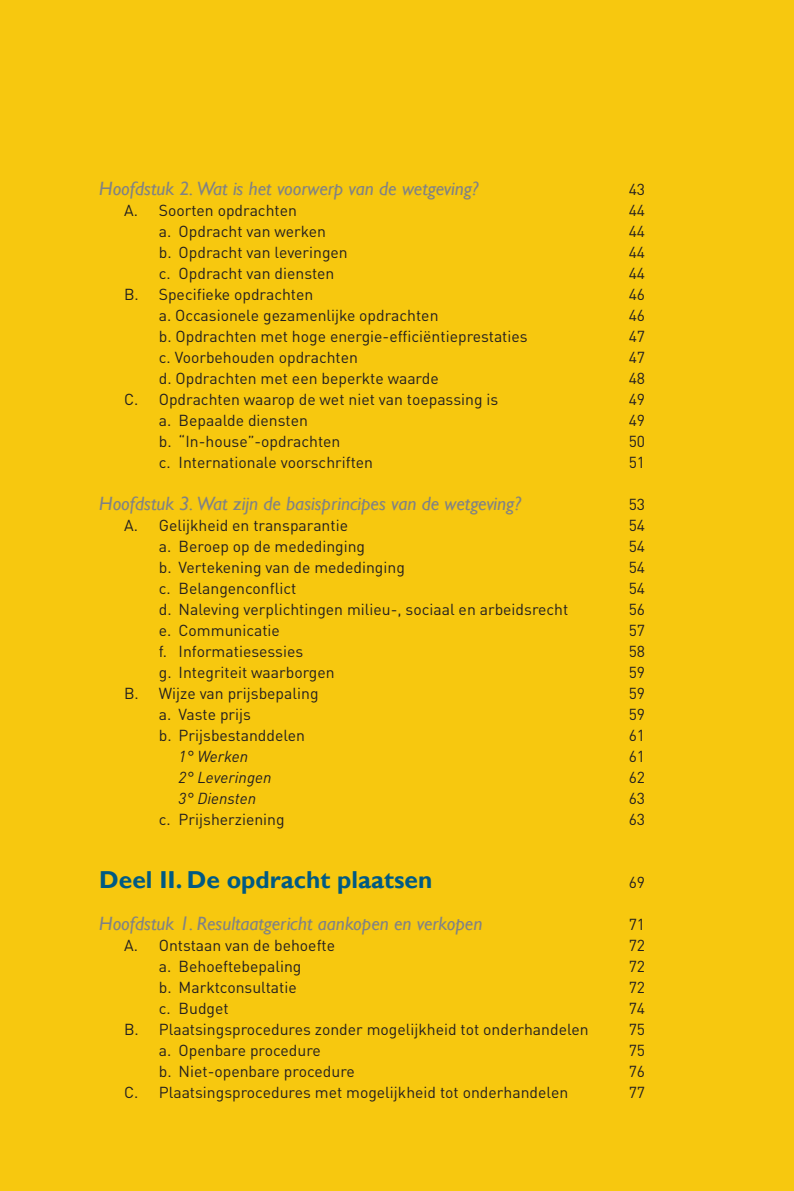
<style>
.page{position:relative;width:794px;height:1191px;background:#f7c80f}
.page>*{position:absolute;margin:0;border:0;box-sizing:border-box;transform-origin:0 0}
.t1{font:700 24.5px "Gill Sans";color:#005a83}
.t2{font:italic 19.25px "Gill Sans";color:#808285}
.t3{font:15.75px "DIN Pro";color:#231f20}
.t4{font:italic 15.75px "DIN Pro";color:#231f20}
</style>
<div class="page">
<p class="t2" style="left:99px;top:177px;width:381px">Hoofdstuk 2. Wat is het voorwerp van de wetgeving?</p>
<p class="t3" style="left:628px;top:177px;width:18px">43</p>
<p class="t3" style="left:124px;top:198px;width:174px">A. Soorten opdrachten</p>
<p class="t3" style="left:628px;top:198px;width:18px">44</p>
<p class="t3" style="left:159px;top:219px;width:169px">a. Opdracht van werken</p>
<p class="t3" style="left:628px;top:219px;width:18px">44</p>
<p class="t3" style="left:159px;top:240px;width:190px">b. Opdracht van leveringen</p>
<p class="t3" style="left:628px;top:240px;width:18px">44</p>
<p class="t3" style="left:159px;top:261px;width:177px">c. Opdracht van diensten</p>
<p class="t3" style="left:628px;top:261px;width:18px">44</p>
<p class="t3" style="left:124px;top:282px;width:191px">B. Specifieke opdrachten</p>
<p class="t3" style="left:628px;top:282px;width:18px">46</p>
<p class="t3" style="left:159px;top:303px;width:281px">a. Occasionele gezamenlijke opdrachten</p>
<p class="t3" style="left:628px;top:303px;width:18px">46</p>
<p class="t3" style="left:159px;top:324px;width:370px">b. Opdrachten met hoge energie-efficiëntieprestaties</p>
<p class="t3" style="left:628px;top:324px;width:18px">47</p>
<p class="t3" style="left:159px;top:345px;width:201px">c. Voorbehouden opdrachten</p>
<p class="t3" style="left:628px;top:345px;width:18px">47</p>
<p class="t3" style="left:159px;top:366px;width:281px">d. Opdrachten met een beperkte waarde</p>
<p class="t3" style="left:628px;top:366px;width:18px">48</p>
<p class="t3" style="left:124px;top:387px;width:376px">C. Opdrachten waarop de wet niet van toepassing is</p>
<p class="t3" style="left:628px;top:387px;width:18px">49</p>
<p class="t3" style="left:159px;top:408px;width:151px">a. Bepaalde diensten</p>
<p class="t3" style="left:628px;top:408px;width:18px">49</p>
<p class="t3" style="left:159px;top:429px;width:183px">b. “In-house”-opdrachten</p>
<p class="t3" style="left:628px;top:429px;width:18px">50</p>
<p class="t3" style="left:159px;top:450px;width:216px">c. Internationale voorschriften</p>
<p class="t3" style="left:628px;top:450px;width:18px">51</p>
<p class="t2" style="left:99px;top:492px;width:423px">Hoofdstuk 3. Wat zijn de basisprincipes van de wetgeving?</p>
<p class="t3" style="left:628px;top:492px;width:18px">53</p>
<p class="t3" style="left:124px;top:513px;width:225px">A. Gelijkheid en transparantie</p>
<p class="t3" style="left:628px;top:513px;width:18px">54</p>
<p class="t3" style="left:159px;top:534px;width:208px">a. Beroep op de mededinging</p>
<p class="t3" style="left:628px;top:534px;width:18px">54</p>
<p class="t3" style="left:159px;top:555px;width:248px">b. Vertekening van de mededinging</p>
<p class="t3" style="left:628px;top:555px;width:18px">54</p>
<p class="t3" style="left:159px;top:576px;width:139px">c. Belangenconflict</p>
<p class="t3" style="left:628px;top:576px;width:18px">54</p>
<p class="t3" style="left:159px;top:597px;width:411px">d. Naleving verplichtingen milieu-, sociaal en arbeidsrecht</p>
<p class="t3" style="left:628px;top:597px;width:18px">56</p>
<p class="t3" style="left:159px;top:618px;width:123px">e. Communicatie</p>
<p class="t3" style="left:628px;top:618px;width:18px">57</p>
<p class="t3" style="left:159px;top:639px;width:146px">f. Informatiesessies</p>
<p class="t3" style="left:628px;top:639px;width:18px">58</p>
<p class="t3" style="left:159px;top:660px;width:177px">g. Integriteit waarborgen</p>
<p class="t3" style="left:628px;top:660px;width:18px">59</p>
<p class="t3" style="left:124px;top:681px;width:196px">B. Wijze van prijsbepaling</p>
<p class="t3" style="left:628px;top:681px;width:18px">59</p>
<p class="t3" style="left:159px;top:702px;width:94px">a. Vaste prijs</p>
<p class="t3" style="left:628px;top:702px;width:18px">59</p>
<p class="t3" style="left:159px;top:723px;width:148px">b. Prijsbestanddelen</p>
<p class="t3" style="left:628px;top:723px;width:18px">61</p>
<p class="t4" style="left:179px;top:744px;width:71px">1° Werken</p>
<p class="t3" style="left:628px;top:744px;width:18px">61</p>
<p class="t4" style="left:179px;top:765px;width:94px">2° Leveringen</p>
<p class="t3" style="left:628px;top:765px;width:18px">62</p>
<p class="t4" style="left:179px;top:786px;width:79px">3° Diensten</p>
<p class="t3" style="left:628px;top:786px;width:18px">63</p>
<p class="t3" style="left:159px;top:807px;width:127px">c. Prijsherziening</p>
<p class="t3" style="left:628px;top:807px;width:18px">63</p>
<h1 class="t1" style="left:99px;top:865px;width:334px">Deel II. De opdracht plaatsen</h1>
<p class="t3" style="left:628px;top:870px;width:18px">69</p>
<p class="t2" style="left:99px;top:912px;width:385px">Hoofdstuk 1. Resultaatgericht aankopen en verkopen</p>
<p class="t3" style="left:628px;top:912px;width:18px">71</p>
<p class="t3" style="left:124px;top:933px;width:212px">A. Ontstaan van de behoefte</p>
<p class="t3" style="left:628px;top:933px;width:18px">72</p>
<p class="t3" style="left:159px;top:954px;width:144px">a. Behoeftebepaling</p>
<p class="t3" style="left:628px;top:954px;width:18px">72</p>
<p class="t3" style="left:159px;top:975px;width:139px">b. Marktconsultatie</p>
<p class="t3" style="left:628px;top:975px;width:18px">72</p>
<p class="t3" style="left:159px;top:996px;width:71px">c. Budget</p>
<p class="t3" style="left:628px;top:996px;width:18px">74</p>
<p class="t3" style="left:124px;top:1017px;width:466px">B. Plaatsingsprocedures zonder mogelijkheid tot onderhandelen</p>
<p class="t3" style="left:628px;top:1017px;width:18px">75</p>
<p class="t3" style="left:159px;top:1038px;width:164px">a. Openbare procedure</p>
<p class="t3" style="left:628px;top:1038px;width:18px">75</p>
<p class="t3" style="left:159px;top:1059px;width:197px">b. Niet-openbare procedure</p>
<p class="t3" style="left:628px;top:1059px;width:18px">76</p>
<p class="t3" style="left:124px;top:1080px;width:446px">C. Plaatsingsprocedures met mogelijkheid tot onderhandelen</p>
<p class="t3" style="left:628px;top:1080px;width:18px">77</p>
</div>
